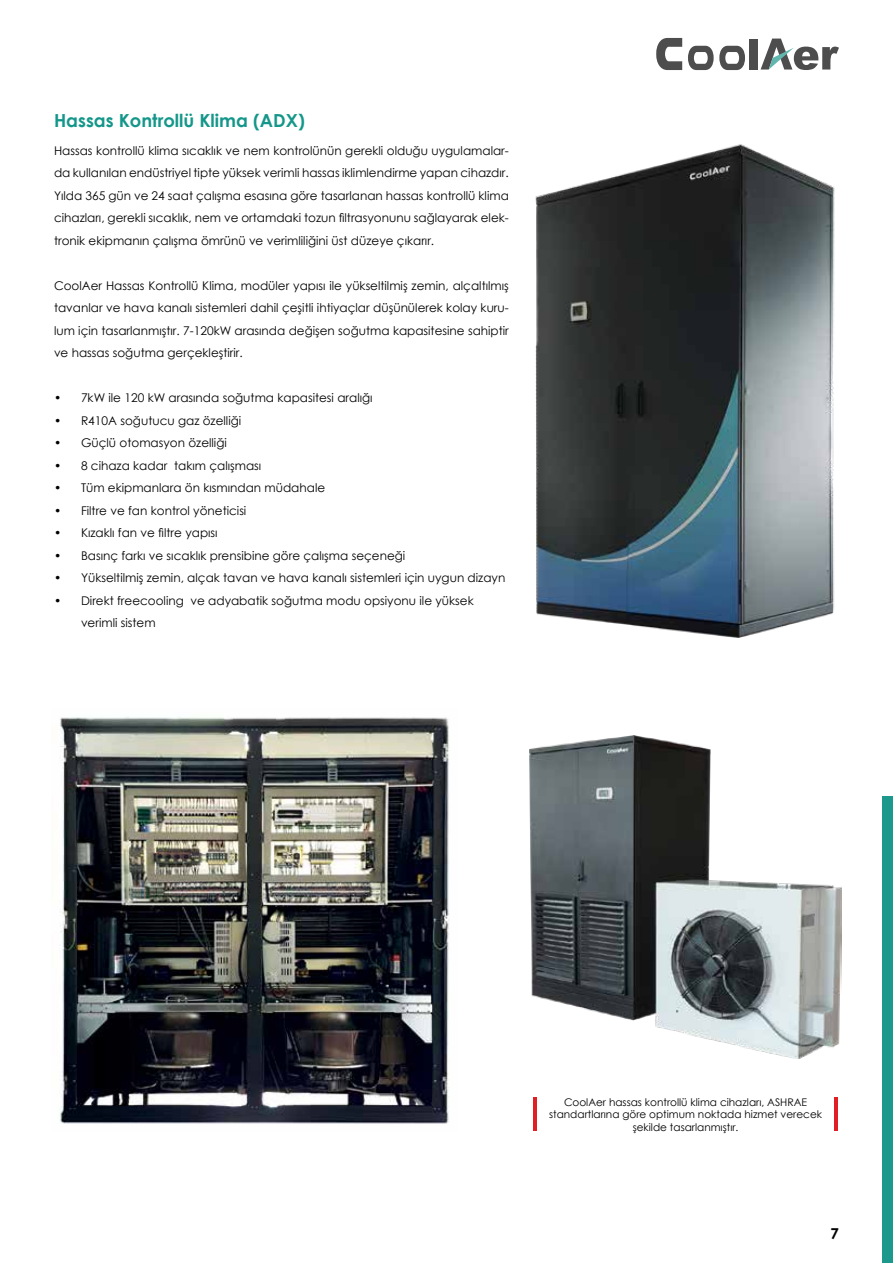
<style>
.page{position:relative;width:893px;height:1263px;background:#fff}
.page>*{position:absolute;margin:0;border:0;box-sizing:border-box;transform-origin:0 0}
.t1{font:700 18px "Century Gothic";color:#14978a}
.t2{font:700 15px "Century Gothic";color:#000}
.t3{font:12px/22.5px "Century Gothic";color:#000;text-align:justify}
.t4{font:10.5px/12.6px "Century Gothic";color:#000;text-align:center}
</style>
<div class="page">
<svg style="left:688px;top:46px;width:57px;height:24px"></svg>
<svg style="left:656px;top:38px;width:26px;height:32px"></svg>
<div style="left:750px;top:39px;width:8px;height:31px;background:#4d4d4d"></div>
<svg style="left:761px;top:39px;width:78px;height:31px"></svg>
<div style="left:882px;top:796px;width:11px;height:467px;background:#1d988c"></div>
<hr style="left:834px;top:1098px;width:4px;height:33px;background:#df1e26">
<hr style="left:533px;top:1098px;width:4px;height:33px;background:#df1e26">
<img style="left:535px;top:144px;width:300px;height:494px">
<img style="left:530px;top:736px;width:311px;height:323px">
<img style="left:60px;top:717px;width:390px;height:407px">
<h1 class="t1" style="left:54px;top:107px;width:252px">Hassas Kontrollü Klima (ADX)</h1>
<p class="t3" style="left:54px;top:139px;width:456px">Hassas kontrollü klima sıcaklık ve nem kontrolünün gerekli olduğu uygulamalar&shy;da kullanılan endüstriyel tipte yüksek verimli hassas iklimlendirme yapan cihazdır.<br>Yılda 365 gün ve 24 saat çalışma esasına göre tasarlanan hassas kontrollü klima cihazları, gerekli sıcaklık, nem ve ortamdaki tozun filtrasyonunu sağlayarak elek&shy;tronik ekipmanın çalışma ömrünü ve verimliliğini üst düzeye çıkarır.</p>
<p class="t3" style="left:54px;top:274px;width:456px">CoolAer Hassas Kontrollü Klima, modüler yapısı ile yükseltilmiş zemin, alçaltılmış tavanlar ve hava kanalı sistemleri dahil çeşitli ihtiyaçlar düşünülerek kolay kuru&shy;lum için tasarlanmıştır. 7-120kW arasında değişen soğutma kapasitesine sahiptir ve hassas soğutma gerçekleştirir.</p>
<p class="t3" style="left:54px;top:386px;width:320px">• 7kW ile 120 kW arasında soğutma kapasitesi aralığı</p>
<p class="t3" style="left:54px;top:409px;width:189px">• R410A soğutucu gaz özelliği</p>
<p class="t3" style="left:54px;top:431px;width:174px">• Güçlü otomasyon özelliği</p>
<p class="t3" style="left:54px;top:454px;width:209px">• 8 cihaza kadar takım çalışması</p>
<p class="t3" style="left:54px;top:476px;width:273px">• Tüm ekipmanlara ön kısmından müdahale</p>
<p class="t3" style="left:54px;top:499px;width:194px">• Filtre ve fan kontrol yöneticisi</p>
<p class="t3" style="left:54px;top:521px;width:165px">• Kızaklı fan ve filtre yapısı</p>
<p class="t3" style="left:54px;top:544px;width:353px">• Basınç farkı ve sıcaklık prensibine göre çalışma seçeneği</p>
<p class="t3" style="left:54px;top:566px;width:453px">• Yükseltilmiş zemin, alçak tavan ve hava kanalı sistemleri için uygun dizayn</p>
<p class="t3" style="left:81px;top:589px;width:394px;text-indent:-27px">• Direkt freecooling ve adyabatik soğutma modu opsiyonu ile yüksek verimli sistem</p>
<p class="t4" style="left:549px;top:1095px;width:275px">CoolAer hassas kontrollü klima cihazları, ASHRAE standartlarına göre optimum noktada hizmet verecek şekilde tasarlanmıştır.</p>
<p class="t2" style="left:831px;top:1222px;width:10px">7</p>
</div>
